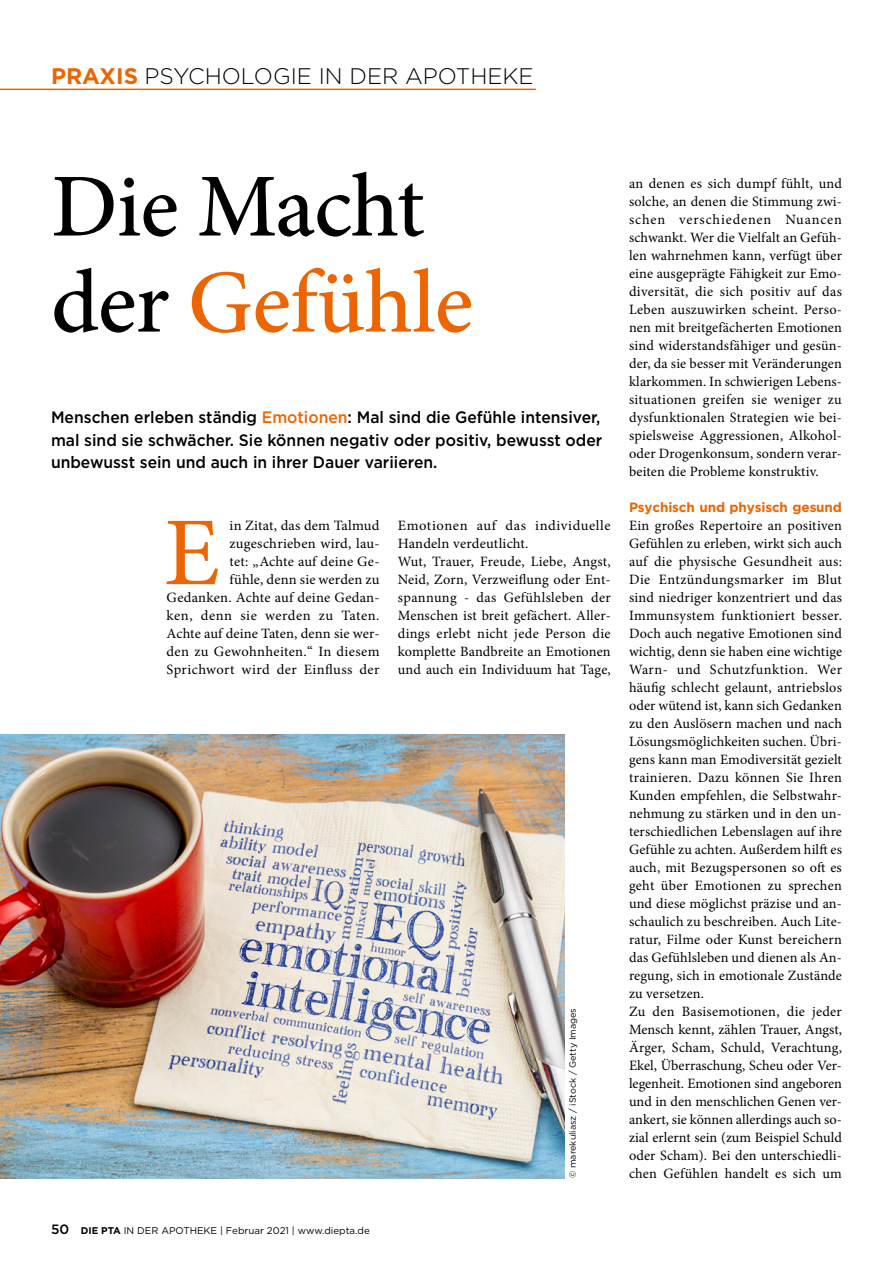
<style>
.page{position:relative;width:893px;height:1263px;background:#fff}
.page>*{position:absolute;margin:0;border:0;box-sizing:border-box;transform-origin:0 0}
.t1{font:97.35px "Minion Pro";color:#ec6502}
.t2{font:500 90px/96px "Minion Pro";letter-spacing:-.01em;color:#000}
.t3{font:300 22.5px "Gotham";color:#000}
.t4{font:500 16.5px/22.5px "Gotham";color:#000;text-align:justify;scale:.95 1}
.t5{font:14.25px/18px "Minion Pro";letter-spacing:.01em;color:#000}
.t6{font:700 13.5px "Gotham";letter-spacing:-.01em;color:#ec6502}
.t7{font:9.75px "Gotham";color:#000}
.t8{font:9px "Gotham";color:#000}
.s1{font-weight:700;color:#ec6502}
.s2{color:#ec6502}
.s3{font-weight:500;font-size:13.5px}
.s4{font-weight:700}
</style>
<div class="page">
<hr style="left:0;top:89px;width:536px;height:1px;background:#ec6502">
<img style="left:0;top:734px;width:564px;height:444px">
<h3 class="t3" style="left:51px;top:62px;width:484px"><span class="s1">PRAXIS</span> PSYCHOLOGIE IN DER APOTHEKE</h3>
<h2 class="t2" style="left:51px;top:159px;width:424px">Die Macht der <span class="s2">Gefühle</span></h2>
<p class="t4" style="left:51px;top:406px;width:582px">Menschen erleben ständig <span class="s2">Emotionen</span>: Mal sind die Gefühle intensiver, mal sind sie schwächer. Sie können negativ oder positiv, bewusst oder unbewusst sein und auch in ihrer Dauer variieren.</p>
<p class="t5" style="left:167px;top:517px;width:214px;text-align:right">in Zitat, das dem Talmud zugeschrieben wird, lau-<br>tet: „Achte auf deine Ge-<br>fühle, denn sie werden zu<br>Gedanken. Achte auf deine Gedan&shy;ken, denn sie werden zu Taten.<br>Achte auf deine Taten, denn sie wer&shy;den zu Gewohnheiten.“ In diesem<br>Sprichwort wird der Einfluss der</p>
<p class="t5" style="left:398px;top:517px;width:214px">Emotionen auf das individuelle Handeln verdeutlicht.<br>Wut, Trauer, Freude, Liebe, Angst, Neid, Zorn, Verzweiflung oder Ent&shy;spannung - das Gefühlsleben der Menschen ist breit gefächert. Aller&shy;dings erlebt nicht jede Person die komplette Bandbreite an Emotionen und auch ein Individuum hat Tage,</p>
<h1 class="t1" style="left:164px;top:488px;width:58px">E</h1>
<p class="t7" style="left:51px;top:1224px;width:320px"><span class="s3">50</span> <span class="s4">DIE PTA</span> IN DER APOTHEKE | Februar 2021 | www.diepta.de</p>
<p class="t8" style="left:567px;top:1178px;width:172px;rotate:-90deg">© marekuliasz / iStock / Getty Images</p>
<p class="t5" style="left:629px;top:175px;width:215px;text-align:justify">an denen es sich dumpf fühlt, und solche, an denen die Stimmung zwi&shy;schen verschiedenen Nuancen schwankt. Wer die Vielfalt an Gefüh&shy;len wahrnehmen kann, verfügt über eine ausgeprägte Fähigkeit zur Emo&shy;diversität, die sich positiv auf das Leben auszuwirken scheint. Perso&shy;nen mit breitgefächerten Emotionen sind widerstandsfähiger und gesün&shy;der, da sie besser mit Veränderungen klarkommen. In schwierigen Lebens&shy;situationen greifen sie weniger zu dysfunktionalen Strategien wie bei&shy;spielsweise Aggressionen, Alkohol&shy;oder Drogenkonsum, sondern verar&shy;beiten die Probleme konstruktiv.</p>
<p class="t6" style="left:629px;top:498px;width:214px">Psychisch und physisch gesund</p>
<p class="t5" style="left:629px;top:517px;width:215px">Ein großes Repertoire an positiven Gefühlen zu erleben, wirkt sich auch auf die physische Gesundheit aus:<br>Die Entzündungsmarker im Blut sind niedriger konzentriert und das Immunsystem funktioniert besser.<br>Doch auch negative Emotionen sind wichtig, denn sie haben eine wichtige Warn- und Schutzfunktion. Wer häufig schlecht gelaunt, antriebslos oder wütend ist, kann sich Gedanken zu den Auslösern machen und nach Lösungsmöglichkeiten suchen. Übri&shy;gens kann man Emodiversität gezielt trainieren. Dazu können Sie Ihren Kunden empfehlen, die Selbstwahr&shy;nehmung zu stärken und in den un&shy;terschiedlichen Lebenslagen auf ihre Gefühle zu achten. Außerdem hilft es auch, mit Bezugspersonen so oft es geht über Emotionen zu sprechen und diese möglichst präzise und an&shy;schaulich zu beschreiben. Auch Lite&shy;ratur, Filme oder Kunst bereichern das Gefühlsleben und dienen als An&shy;regung, sich in emotionale Zustände zu versetzen.<br>Zu den Basisemotionen, die jeder Mensch kennt, zählen Trauer, Angst, Ärger, Scham, Schuld, Verachtung, Ekel, Überraschung, Scheu oder Ver&shy;legenheit. Emotionen sind angeboren und in den menschlichen Genen ver&shy;ankert, sie können allerdings auch so&shy;zial erlernt sein (zum Beispiel Schuld oder Scham). Bei den unterschiedli&shy;chen Gefühlen handelt es sich um</p>
</div>
